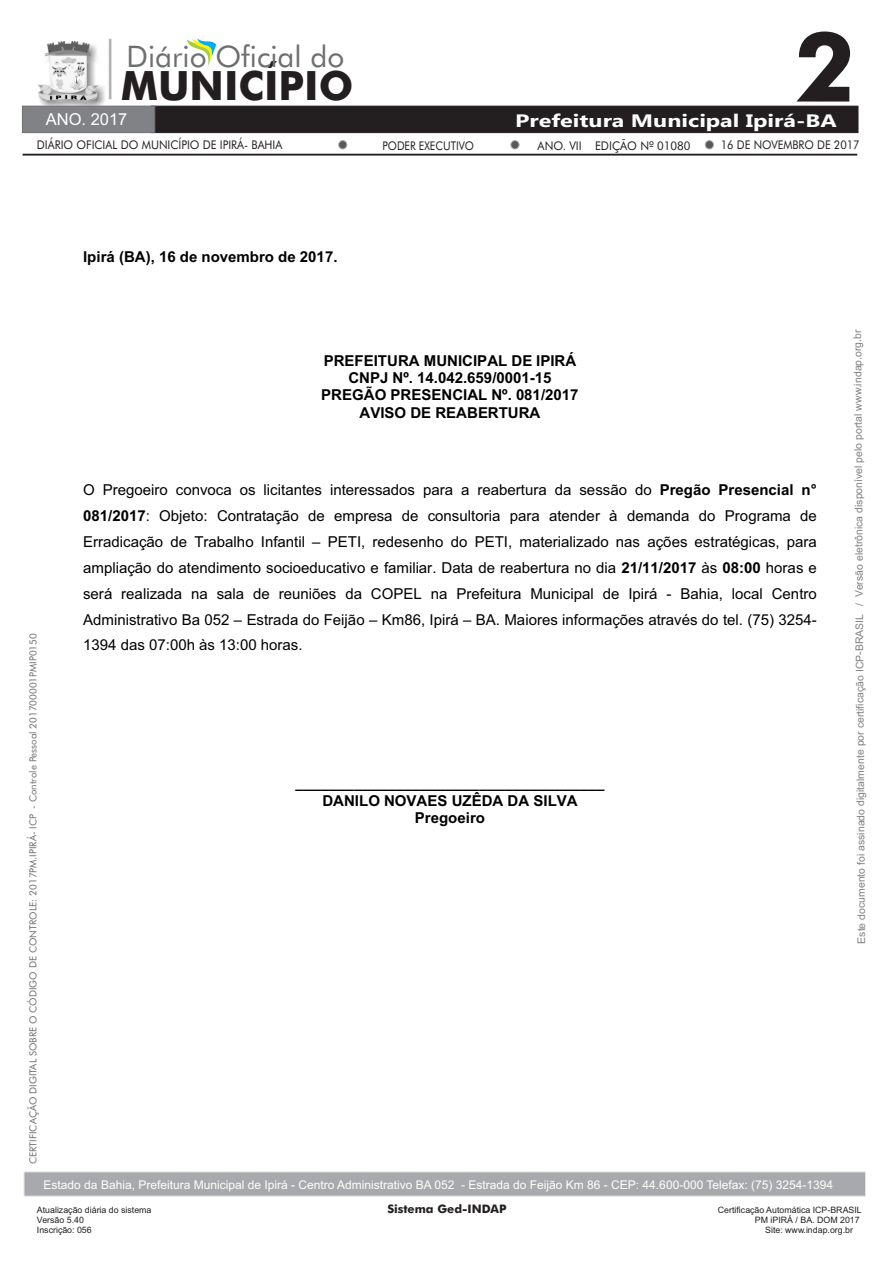
<style>
.page{position:relative;width:893px;height:1263px;background:#fff}
.page>*{position:absolute;margin:0;border:0;box-sizing:border-box;transform-origin:0 0}
.t1{font:700 96.9px "Futura BT";color:#231f20}
.t2{font:700 40.5px "Futura BT";color:#231f20}
.t3{font:29.7px "Futura BT";color:#6d6e70}
.t4{font:700 18px "Gadugi";color:#fff;scale:1.3 1}
.t5{font:16.5px "Arial";color:#fff}
.t6{font:15px/25.8px "Arial";color:#000;text-align:justify}
.t7{font:700 15px/17.2px "Arial";color:#000;text-align:center}
.t8{font:12px "Arial";color:#fff}
.t9{font:12px "Futura BT";color:#231f20;scale:.92 1}
.t10{font:12px "Futura BT";color:#231f20;scale:.94 1}
.t11{font:12px "Futura BT";color:#231f20;scale:.91 1}
.t12{font:12px "Futura BT";color:#231f20;scale:.88 1}
.t13{font:700 11.7px "Futura BT";color:#231f20}
.t14{font:10.5px "Arial";letter-spacing:-.005em;color:#818181}
.t15{font:9.75px "Futura BT";color:#6d6e70}
.t16{font:8.85px "Arial";color:#231f20}
.s1{font-weight:700}
</style>
<div class="page">
<img style="left:37px;top:42px;width:71px;height:64px">
<svg style="left:187px;top:38px;width:29px;height:28px"></svg>
<svg style="left:23px;top:154px;width:834px;height:1px"></svg>
<svg style="left:109px;top:39px;width:2px;height:60px"></svg>
<svg style="left:22px;top:106px;width:836px;height:27px;background:#322f30"></svg>
<div style="left:338px;top:140px;width:9px;height:9px;background:#58595b;border:1px solid #b3b3b3;border-radius:50%"></div>
<div style="left:511px;top:140px;width:8px;height:9px;background:#58595b;border:1px solid #b3b3b3;border-radius:50%"></div>
<div style="left:705px;top:140px;width:9px;height:9px;background:#58595b;border:1px solid #b3b3b3;border-radius:50%"></div>
<svg style="left:24px;top:1171px;width:842px;height:25px;background:#abadb0"></svg>
<h3 class="t3" style="left:126px;top:44px;width:219px">Diário Oficial do</h3>
<h2 class="t2" style="left:121px;top:69px;width:234px">MUNICÍPIO</h2>
<h1 class="t1" style="left:795px;top:28px;width:62px">2</h1>
<p class="t5" style="left:46px;top:113px;width:83px">ANO. 2017</p>
<p class="t4" style="left:515px;top:114px;width:249px">Prefeitura Municipal Ipirá-BA</p>
<p class="t9" style="left:37px;top:140px;width:268px">DIÁRIO OFICIAL DO MUNICÍPIO DE IPIRÁ- BAHIA</p>
<p class="t12" style="left:382px;top:141px;width:105px">PODER EXECUTIVO</p>
<p class="t10" style="left:538px;top:141px;width:164px">ANO. VII EDIÇÃO Nº 01080</p>
<p class="t11" style="left:721px;top:140px;width:154px">16 DE NOVEMBRO DE 2017</p>
<p class="t7" style="left:83px;top:250px;width:256px">Ipirá (BA), 16 de novembro de 2017.</p>
<p class="t15" style="left:29px;top:1164px;width:532px;rotate:-90deg">CERTIFICAÇÃO DIGITAL SOBRE O CÓDIGO DE CONTROLE: 2017PM.IPIRÁ- ICP - Controle Pessoal 201700001PMIP0150</p>
<p class="t7" style="left:321px;top:353px;width:259px">PREFEITURA MUNICIPAL DE IPIRÁ<br>CNPJ Nº. 14.042.659/0001-15<br>PREGÃO PRESENCIAL Nº. 081/2017<br>AVISO DE REABERTURA</p>
<p class="t6" style="left:83px;top:478px;width:735px">O Pregoeiro convoca os licitantes interessados para a reabertura da sessão do <span class="s1">Pregão Presencial n° 081/2017</span>: Objeto: Contratação de empresa de consultoria para atender à demanda do Programa de Erradicação de Trabalho Infantil – PETI, redesenho do PETI, materializado nas ações estratégicas, para ampliação do atendimento socioeducativo e familiar. Data de reabertura no dia <span class="s1">21/11/2017</span> às <span class="s1">08:00</span> horas e será realizada na sala de reuniões da COPEL na Prefeitura Municipal de Ipirá - Bahia, local Centro Administrativo Ba 052 – Estrada do Feijão – Km86, Ipirá – BA. Maiores informações através do tel. (75) 3254- 1394 das 07:00h às 13:00 horas.</p>
<p class="t7" style="left:295px;top:776px;width:311px">_____________________________________<br>DANILO NOVAES UZÊDA DA SILVA<br>Pregoeiro</p>
<p class="t8" style="left:44px;top:1181px;width:791px">Estado da Bahia, Prefeitura Municipal de Ipirá - Centro Administrativo BA 052 - Estrada do Feijão Km 86 - CEP: 44.600-000 Telefax: (75) 3254-1394</p>
<p class="t14" style="left:854px;top:605px;width:278px;rotate:-90deg">/ Versão eletrônica disponível pelo portal www.indap.org.br</p>
<p class="t14" style="left:856px;top:944px;width:331px;rotate:-90deg">Este documento foi assinado digitalmente por certificação ICP BRASIL</p>
<p class="t14" style="left:856px;top:655px;width:5px;rotate:-90deg">-</p>
<p class="t16" style="left:37px;top:1206px;width:116px">Atualização diária do sistema</p>
<p class="t13" style="left:387px;top:1204px;width:121px">Sistema Ged-INDAP</p>
<p class="t16" style="left:718px;top:1206px;width:145px">Certificação Automática ICP-BRASIL</p>
<p class="t16" style="left:37px;top:1217px;width:49px">Versão 5.40</p>
<p class="t16" style="left:755px;top:1217px;width:106px">PM iPIRÁ / BA. DOM 2017</p>
<p class="t16" style="left:37px;top:1227px;width:56px">Inscrição: 056</p>
<p class="t16" style="left:765px;top:1227px;width:89px">Site: www.indap.org.br</p>
</div>
